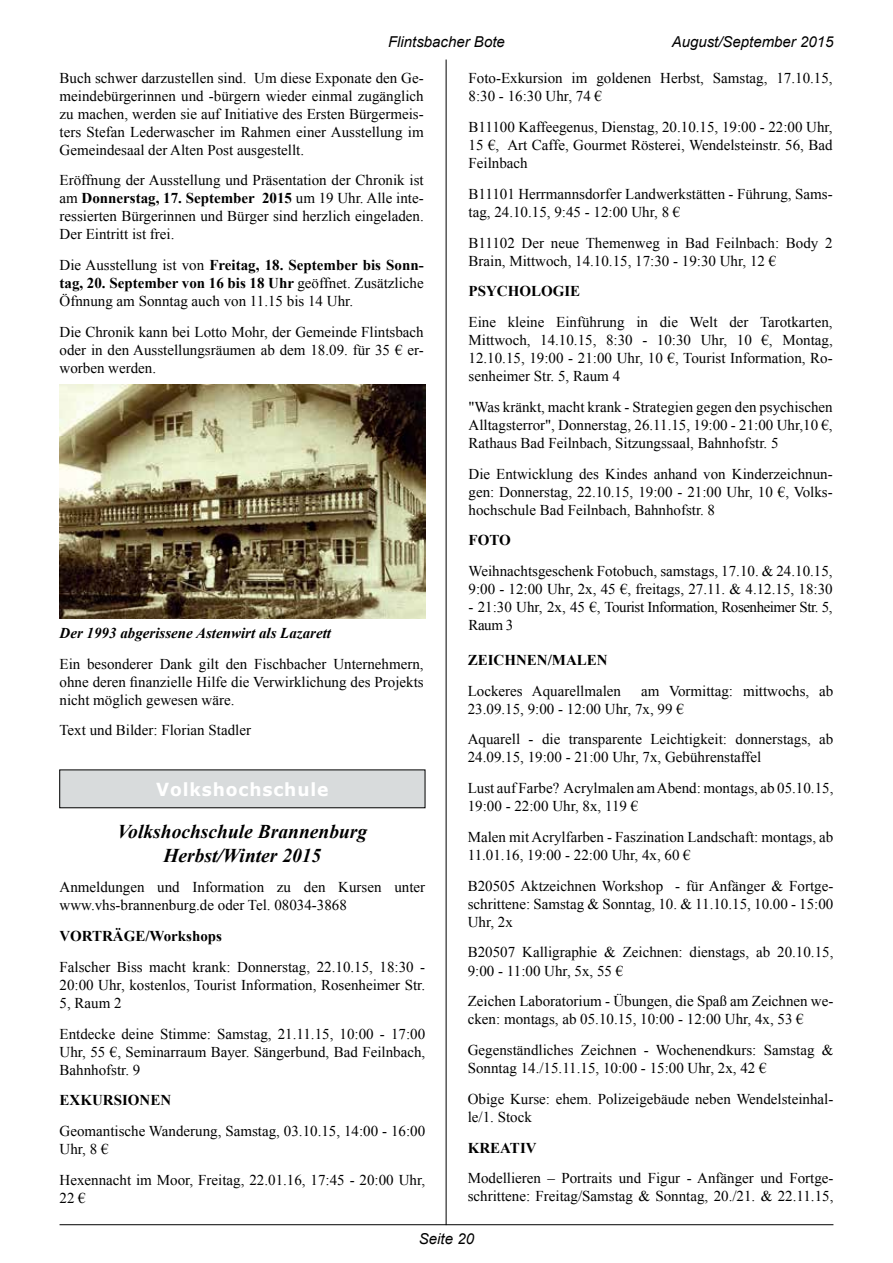
<style>
.page{position:relative;width:893px;height:1263px;background:#fff}
.page>*{position:absolute;margin:0;border:0;box-sizing:border-box;transform-origin:0 0}
.t1{font:italic 700 19.5px/23.4px "Times New Roman";color:#000;text-align:center}
.t2{font:700 18px "Verdana";letter-spacing:.05em;color:#fff;scale:.95 1}
.t3{font:15px/18px "Times New Roman";color:#000}
.t4{font:700 15px "Times New Roman";color:#000}
.t5{font:15px/18px "Times New Roman";letter-spacing:-.03em;color:#000}
.t6{font:italic 15px "Arial";color:#000}
.t7{font:italic 700 15px "Times New Roman";color:#000}
.s1{font-weight:700}
</style>
<div class="page">
<hr style="left:60px;top:1224px;width:773px;height:1px;background:#000">
<hr style="left:446px;top:60px;width:1px;height:1165px;background:#000">
<img style="left:60px;top:384px;width:365px;height:234px">
<div style="left:60px;top:770px;width:365px;height:38px;background:#d8dbdc"></div>
<p class="t6" style="left:388px;top:32px;width:118px">Flintsbacher Bote</p>
<p class="t6" style="left:672px;top:32px;width:163px">August/September 2015</p>
<p class="t3" style="left:60px;top:68px;width:366px;text-align:justify">Buch schwer darzustellen sind. Um diese Exponate den Ge&shy;meindebürgerinnen und -bürgern wieder einmal zugänglich zu machen, werden sie auf Initiative des Ersten Bürgermeis&shy;ters Stefan Lederwascher im Rahmen einer Ausstellung im Gemeindesaal der Alten Post ausgestellt.</p>
<p class="t3" style="left:60px;top:171px;width:366px;text-align:justify">Eröffnung der Ausstellung und Präsentation der Chronik ist am <span class="s1">Donnerstag, 17. September 2015</span> um 19 Uhr. Alle inte&shy;ressierten Bürgerinnen und Bürger sind herzlich eingeladen.<br>Der Eintritt ist frei.</p>
<p class="t3" style="left:60px;top:256px;width:366px;text-align:justify">Die Ausstellung ist von <span class="s1">Freitag, 18. September bis Sonn&shy;tag, 20. September von 16 bis 18 Uhr</span> geöffnet. Zusätzliche Öfnnung am Sonntag auch von 11.15 bis 14 Uhr.</p>
<p class="t3" style="left:60px;top:323px;width:366px;text-align:justify">Die Chronik kann bei Lotto Mohr, der Gemeinde Flintsbach oder in den Ausstellungsräumen ab dem 18.09. für 35 € er&shy;worben werden.</p>
<p class="t3" style="left:468px;top:69px;width:366px">Foto-Exkursion im goldenen Herbst, Samstag, 17.10.15,<br>8:30 - 16:30 Uhr, 74 €</p>
<p class="t3" style="left:468px;top:118px;width:366px;text-align:justify">B11100 Kaffeegenus, Dienstag, 20.10.15, 19:00 - 22:00 Uhr, 15 €, Art Caffe, Gourmet Rösterei, Wendelsteinstr. 56, Bad Feilnbach</p>
<p class="t3" style="left:468px;top:185px;width:366px">B11101 Herrmannsdorfer Landwerkstätten - Führung, Sams&shy;tag, 24.10.15, 9:45 - 12:00 Uhr, 8 €</p>
<p class="t3" style="left:468px;top:233px;width:366px">B11102 Der neue Themenweg in Bad Feilnbach: Body 2<br>Brain, Mittwoch, 14.10.15, 17:30 - 19:30 Uhr, 12 €</p>
<p class="t4" style="left:468px;top:281px;width:113px">PSYCHOLOGIE</p>
<p class="t3" style="left:468px;top:313px;width:366px;text-align:justify">Eine kleine Einführung in die Welt der Tarotkarten, Mittwoch, 14.10.15, 8:30 - 10:30 Uhr, 10 €, Montag, 12.10.15, 19:00 - 21:00 Uhr, 10 €, Tourist Information, Ro&shy;senheimer Str. 5, Raum 4</p>
<p class="t3" style="left:468px;top:398px;width:366px;text-align:justify">"Was kränkt, macht krank - Strategien gegen den psychischen Alltagsterror", Donnerstag, 26.11.15, 19:00 - 21:00 Uhr,10 €, Rathaus Bad Feilnbach, Sitzungssaal, Bahnhofstr. 5</p>
<p class="t3" style="left:468px;top:464px;width:366px;text-align:justify">Die Entwicklung des Kindes anhand von Kinderzeichnun&shy;gen: Donnerstag, 22.10.15, 19:00 - 21:00 Uhr, 10 €, Volks&shy;hochschule Bad Feilnbach, Bahnhofstr. 8</p>
<p class="t4" style="left:468px;top:530px;width:44px">FOTO</p>
<p class="t3" style="left:468px;top:562px;width:366px">Weihnachtsgeschenk Fotobuch, samstags, 17.10. &amp; 24.10.15,<br>9:00 - 12:00 Uhr, 2x, 45 €, freitags, 27.11. &amp; 4.12.15, 18:30</p>
<p class="t5" style="left:468px;top:598px;width:366px">- 21:30 Uhr, 2x, 45 €, Tourist Information, Rosenheimer Str. 5,<br>Raum 3</p>
<p class="t4" style="left:468px;top:649px;width:142px">ZEICHNEN/MALEN</p>
<p class="t3" style="left:468px;top:681px;width:155px">Lockeres Aquarellmalen</p>
<p class="t7" style="left:60px;top:622px;width:273px">Der 1993 abgerissene Astenwirt als Lazarett</p>
<p class="t3" style="left:60px;top:654px;width:366px;text-align:justify">Ein besonderer Dank gilt den Fischbacher Unternehmern, ohne deren finanzielle Hilfe die Verwirklichung des Projekts nicht möglich gewesen wäre.</p>
<p class="t3" style="left:60px;top:721px;width:193px">Text und Bilder: Florian Stadler</p>
<p class="t3" style="left:468px;top:681px;width:367px;text-indent:173px">am Vormittag: mittwochs, ab<br>23.09.15, 9:00 - 12:00 Uhr, 7x, 99 €</p>
<p class="t3" style="left:468px;top:730px;width:367px">Aquarell - die transparente Leichtigkeit: donnerstags, ab<br>24.09.15, 19:00 - 21:00 Uhr, 7x, Gebührenstaffel</p>
<p class="t3" style="left:468px;top:779px;width:367px">Lust auf Farbe? Acrylmalen am Abend: montags, ab 05.10.15,<br>19:00 - 22:00 Uhr, 8x, 119 €</p>
<p class="t3" style="left:468px;top:828px;width:367px">Malen mit Acrylfarben - Faszination Landschaft: montags, ab<br>11.01.16, 19:00 - 22:00 Uhr, 4x, 60 €</p>
<p class="t3" style="left:468px;top:876px;width:367px;text-align:justify">B20505 Aktzeichnen Workshop - für Anfänger &amp; Fortge&shy;schrittene: Samstag &amp; Sonntag, 10. &amp; 11.10.15, 10.00 - 15:00<br>Uhr, 2x</p>
<p class="t3" style="left:468px;top:943px;width:367px">B20507 Kalligraphie &amp; Zeichnen: dienstags, ab 20.10.15,<br>9:00 - 11:00 Uhr, 5x, 55 €</p>
<p class="t3" style="left:468px;top:992px;width:367px">Zeichen Laboratorium - Übungen, die Spaß am Zeichnen we&shy;cken: montags, ab 05.10.15, 10:00 - 12:00 Uhr, 4x, 53 €</p>
<p class="t3" style="left:468px;top:1041px;width:367px">Gegenständliches Zeichnen - Wochenendkurs: Samstag &amp;<br>Sonntag 14./15.11.15, 10:00 - 15:00 Uhr, 2x, 42 €</p>
<p class="t3" style="left:468px;top:1089px;width:367px">Obige Kurse: ehem. Polizeigebäude neben Wendelsteinhal&shy;le/1. Stock</p>
<p class="t4" style="left:468px;top:1137px;width:70px">KREATIV</p>
<p class="t3" style="left:468px;top:1169px;width:367px">Modellieren – Portraits und Figur - Anfänger und Fortge&shy;schrittene: Freitag/Samstag &amp; Sonntag, 20./21. &amp; 22.11.15,</p>
<p class="t2" style="left:156px;top:776px;width:183px">Volkshochschule</p>
<h1 class="t1" style="left:117px;top:819px;width:251px">Volkshochschule Brannenburg<br>Herbst/Winter 2015</h1>
<p class="t3" style="left:60px;top:878px;width:367px">Anmeldungen und Information zu den Kursen unter www.vhs-brannenburg.de oder Tel. 08034-3868</p>
<p class="t4" style="left:60px;top:926px;width:164px">VORTRÄGE/Workshops</p>
<p class="t3" style="left:60px;top:957px;width:367px;text-align:justify">Falscher Biss macht krank: Donnerstag, 22.10.15, 18:30 - 20:00 Uhr, kostenlos, Tourist Information, Rosenheimer Str.<br>5, Raum 2</p>
<p class="t3" style="left:60px;top:1024px;width:367px;text-align:justify">Entdecke deine Stimme: Samstag, 21.11.15, 10:00 - 17:00<br>Uhr, 55 €, Seminarraum Bayer. Sängerbund, Bad Feilnbach, Bahnhofstr. 9</p>
<p class="t4" style="left:60px;top:1090px;width:113px">EXKURSIONEN</p>
<p class="t3" style="left:60px;top:1122px;width:367px">Geomantische Wanderung, Samstag, 03.10.15, 14:00 - 16:00<br>Uhr, 8 €</p>
<p class="t3" style="left:60px;top:1170px;width:367px">Hexennacht im Moor, Freitag, 22.01.16, 17:45 - 20:00 Uhr,<br>22 €</p>
<p class="t6" style="left:419px;top:1229px;width:57px">Seite 20</p>
</div>
